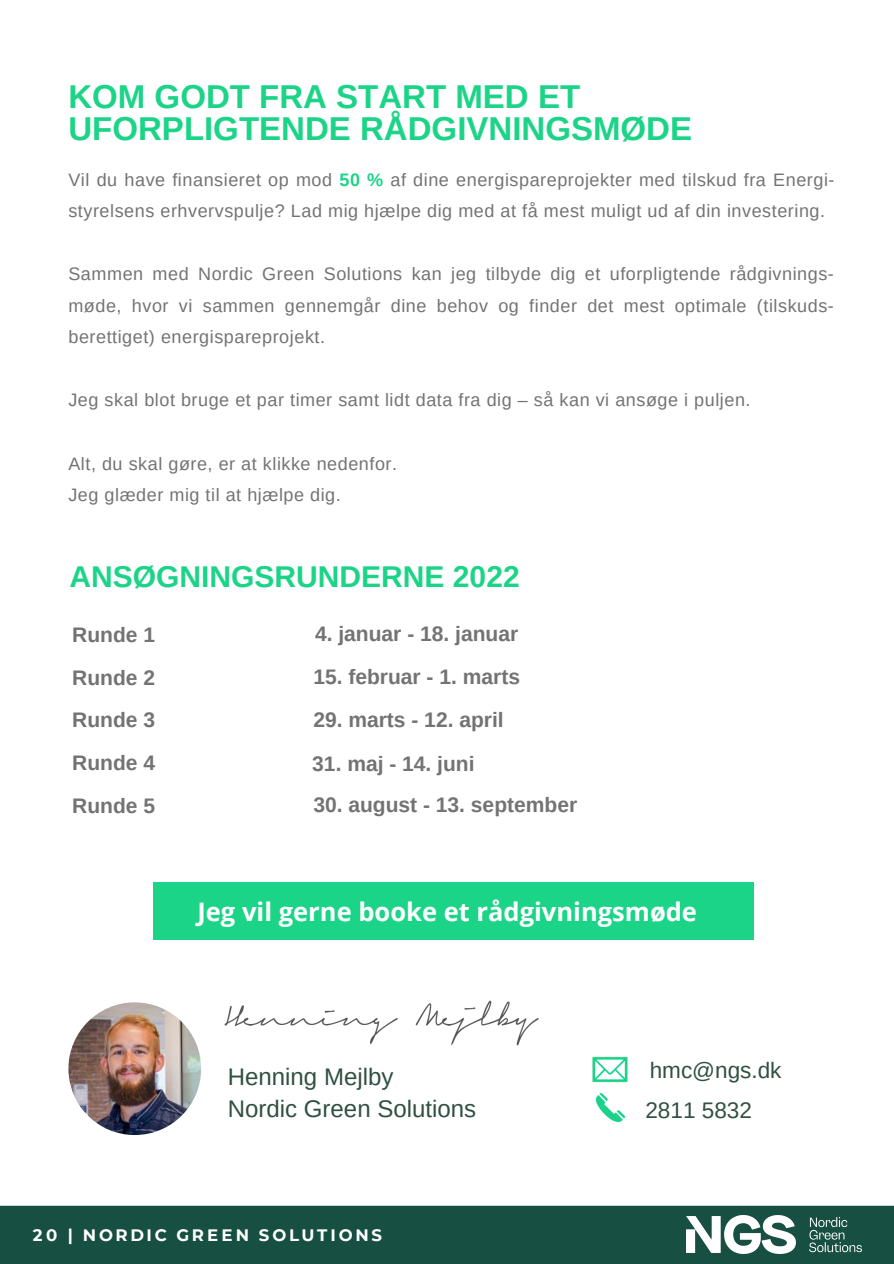
<style>
.page{position:relative;width:894px;height:1264px;background:#fff}
.page>*{position:absolute;margin:0;border:0;box-sizing:border-box;transform-origin:0 0}
.t1{font:700 33px/32.7px "Arimo";color:#1cd487}
.t2{font:700 30px "Arimo";color:#1cd487}
.t3{font:700 25.5px "Open Sans";color:#fff}
.t4{font:24px "Arimo";color:#305041}
.t5{font:22.5px "Arimo";color:#305041}
.t6{font:700 21px "Arimo";color:#737373}
.t7{font:18px/31.5px "Arimo";letter-spacing:.03em;color:#737373}
.t8{font:700 16.5px "Montserrat";letter-spacing:.175em;color:#fff}
.s1{font-weight:700;color:#1cd487}
</style>
<div class="page">
<div style="left:153px;top:882px;width:600px;height:57px;background:#1cd487"></div>
<div style="left:0;top:1205px;width:893px;height:58px;background:#174f42"></div>
<img style="left:209px;top:939px;width:343px;height:107px">
<img style="left:592px;top:1056px;width:36px;height:27px">
<img style="left:595px;top:1092px;width:31px;height:31px">
<img style="left:686px;top:1215px;width:175px;height:37px">
<img style="left:68px;top:1002px;width:133px;height:132px;border-radius:50%">
<p class="t1" style="left:68px;top:80px;width:625px">KOM GODT FRA START MED ET<br>UFORPLIGTENDE RÅDGIVNINGSMØDE</p>
<p class="t7" style="left:68px;top:164px;width:767px">Vil du have finansieret op mod <span class="s1">50 %</span> af dine energispareprojekter med tilskud fra Energi&shy;styrelsens erhvervspulje? Lad mig hjælpe dig med at få mest muligt ud af din investering.</p>
<p class="t7" style="left:68px;top:258px;width:766px;text-align:justify">Sammen med Nordic Green Solutions kan jeg tilbyde dig et uforpligtende rådgivnings&shy;møde, hvor vi sammen gennemgår dine behov og finder det mest optimale (tilskuds&shy;berettiget) energispareprojekt.</p>
<p class="t7" style="left:68px;top:384px;width:683px">Jeg skal blot bruge et par timer samt lidt data fra dig – så kan vi ansøge i puljen.</p>
<p class="t7" style="left:68px;top:447px;width:330px">Alt, du skal gøre, er at klikke nedenfor.</p>
<p class="t7" style="left:68px;top:479px;width:274px">Jeg glæder mig til at hjælpe dig.</p>
<p class="t2" style="left:69px;top:560px;width:452px">ANSØGNINGSRUNDERNE 2022</p>
<p class="t6" style="left:72px;top:622px;width:84px">Runde 1</p>
<p class="t6" style="left:72px;top:665px;width:84px">Runde 2</p>
<p class="t6" style="left:72px;top:708px;width:84px">Runde 3</p>
<p class="t6" style="left:72px;top:751px;width:84px">Runde 4</p>
<p class="t6" style="left:72px;top:794px;width:84px">Runde 5</p>
<p class="t6" style="left:315px;top:622px;width:204px">4. januar - 18. januar</p>
<p class="t6" style="left:313px;top:664px;width:208px">15. februar - 1. marts</p>
<p class="t6" style="left:313px;top:707px;width:192px">29. marts - 12. april</p>
<p class="t6" style="left:312px;top:752px;width:164px">31. maj - 14. juni</p>
<p class="t6" style="left:313px;top:793px;width:265px">30. august - 13. september</p>
<p class="t3" style="left:197px;top:893px;width:501px">Jeg vil gerne booke et rådgivningsmøde</p>
<p class="t5" style="left:649px;top:1057px;width:133px">hmc@ngs.dk</p>
<p class="t4" style="left:228px;top:1062px;width:167px">Henning Mejlby</p>
<p class="t4" style="left:228px;top:1095px;width:250px">Nordic Green Solutions</p>
<p class="t5" style="left:645px;top:1097px;width:108px">2811 5832</p>
<p class="t8" style="left:33px;top:1223px;width:350px">20 | NORDIC GREEN SOLUTIONS</p>
</div>
